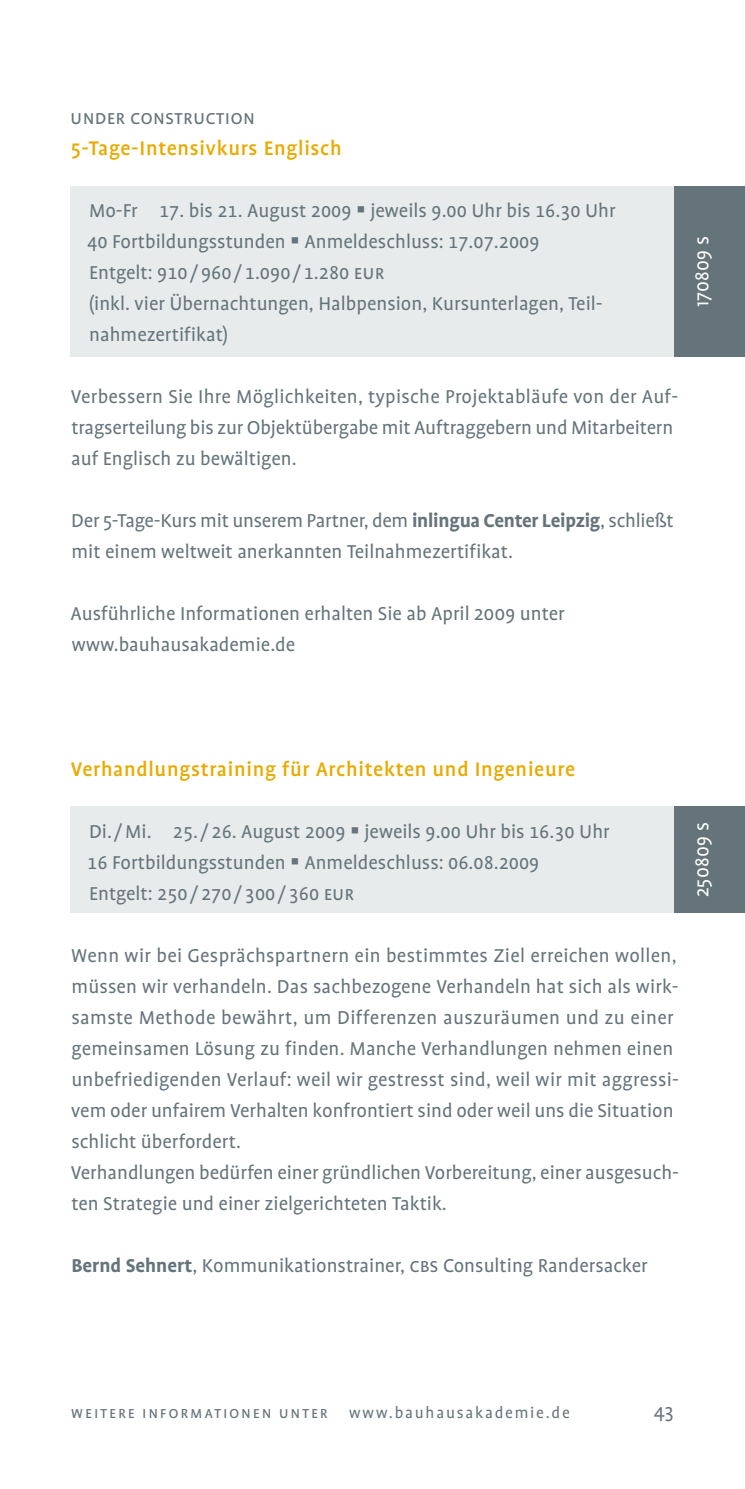
<style>
.page{position:relative;width:745px;height:1489px;background:#fff}
.page>*{position:absolute;margin:0;border:0;box-sizing:border-box;transform-origin:0 0}
.t1{font:500 22.5px "Profile OT";letter-spacing:.03em;color:#e9aa00}
.t2{font:21.25px/31px "Profile OT";color:#65747b}
.t3{font:21.25px "Profile OT";letter-spacing:.01em;color:#fff}
.t4{font:17.5px "Profile OT";letter-spacing:.1em;color:#65747b}
.s1{font-weight:700}
</style>
<div class="page">
<div style="left:71px;top:186px;width:602px;height:171px;background:#e8ebec"></div>
<div style="left:673px;top:186px;width:71px;height:171px;background:#65747b"></div>
<div style="left:71px;top:806px;width:602px;height:106px;background:#e8ebec"></div>
<div style="left:673px;top:806px;width:71px;height:106px;background:#65747b"></div>
<p class="t2" style="left:70px;top:102px;width:186px">U nder construction</p>
<p class="t1" style="left:71px;top:135px;width:272px">5-Tage-Intensivkurs Englisch</p>
<p class="t2" style="left:87px;top:195px;width:529px">Mo-Fr 17. bis 21. August 2009 jeweils 9.00 Uhr bis 16.30 Uhr 40 Fortbildungsstunden Anmeldeschluss: 17.07.2009<br>Entgelt: 910 / 960 / 1.090 / 1.280 EUR<br>(inkl. vier Übernachtungen, Halbpension, Kursunterlagen, Teil&shy;nahmezertifikat)</p>
<p class="t2" style="left:71px;top:381px;width:608px">Verbessern Sie Ihre Möglichkeiten, typische Projektabläufe von der Auf&shy;tragserteilung bis zur Objektübergabe mit Auftraggebern und Mitarbeitern auf Englisch zu bewältigen.</p>
<p class="t2" style="left:71px;top:505px;width:603px">Der 5-Tage-Kurs mit unserem Partner, dem <span class="s1">inlingua Center Leipzig</span>, schließt mit einem weltweit anerkannten Teilnahmezertifikat.</p>
<p class="t3" style="left:689px;top:307px;width:71px;rotate:-90deg">170809 S</p>
<p class="t2" style="left:71px;top:598px;width:495px">Ausführliche Informationen erhalten Sie ab April 2009 unter www.bauhausakademie.de</p>
<p class="t1" style="left:71px;top:756px;width:505px">Verhandlungstraining für Architekten und Ingenieure</p>
<p class="t2" style="left:87px;top:816px;width:523px">Di./Mi. 25./ 26. August 2009 jeweils 9.00 Uhr bis 16.30 Uhr<br>16 Fortbildungsstunden Anmeldeschluss: 06.08.2009<br>Entgelt: 250 / 270 / 300 / 360 EUR</p>
<p class="t2" style="left:71px;top:940px;width:609px">Wenn wir bei Gesprächspartnern ein bestimmtes Ziel erreichen wollen, müssen wir verhandeln. Das sachbezogene Verhandeln hat sich als wirk&shy;samste Methode bewährt, um Differenzen auszuräumen und zu einer gemeinsamen Lösung zu finden. Manche Verhandlungen nehmen einen unbefriedigenden Verlauf: weil wir gestresst sind, weil wir mit aggressi&shy;vem oder unfairem Verhalten konfrontiert sind oder weil uns die Situation schlicht überfordert.<br>Verhandlungen bedürfen einer gründlichen Vorbereitung, einer ausgesuch&shy;ten Strategie und einer zielgerichteten Taktik.</p>
<p class="t2" style="left:72px;top:1250px;width:577px"><span class="s1">Bernd Sehnert</span>, Kommunikationstrainer, CBS Consulting Randersacker</p>
<p class="t3" style="left:689px;top:897px;width:74px;rotate:-90deg">250809 S</p>
<p class="t4" style="left:71px;top:1402px;width:500px">Weitere I nformationen unter www.bauhausakademie.de</p>
<p class="t2" style="left:653px;top:1396px;width:21px">43</p>
</div>
